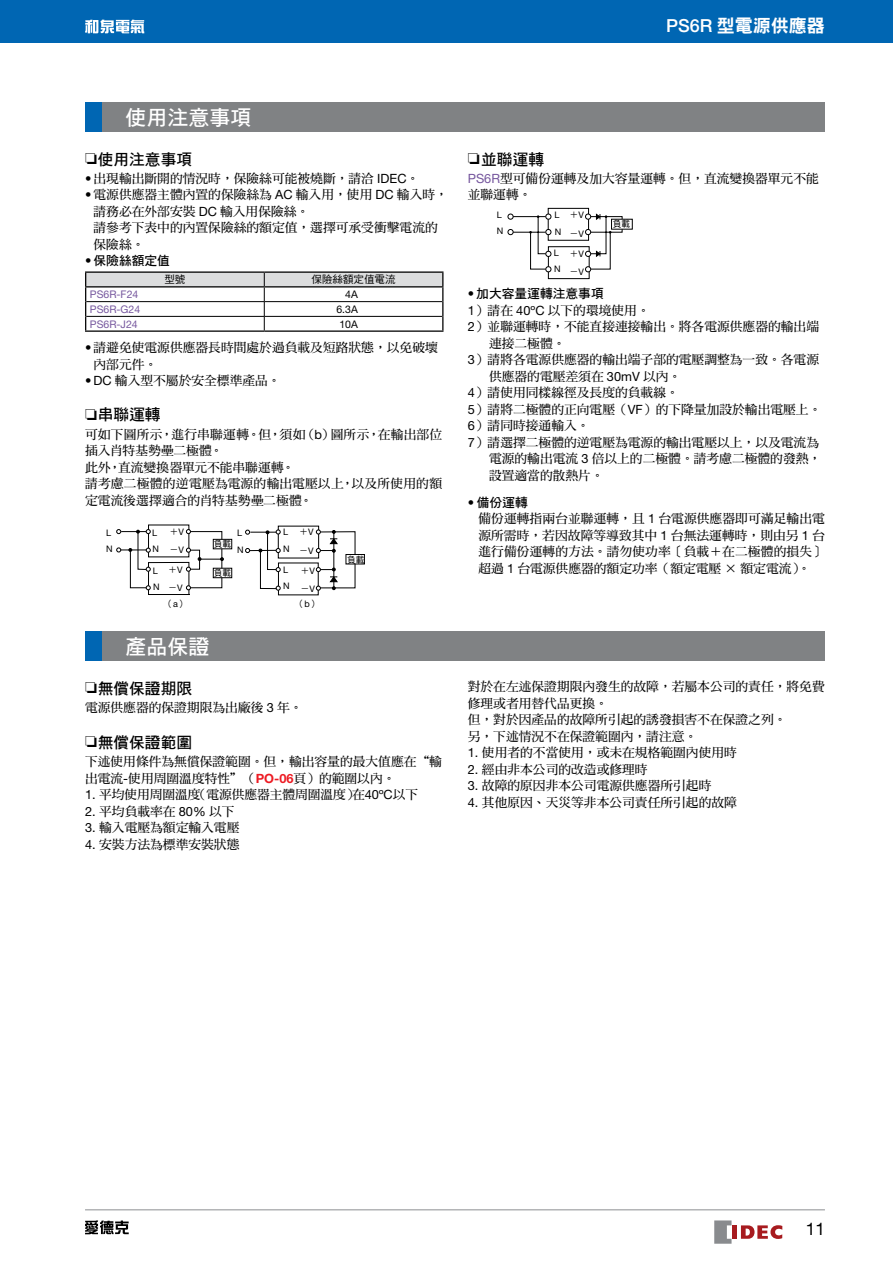
<style>
.page{position:relative;width:893px;height:1263px;background:#fff}
.page>*{position:absolute;margin:0;border:0;box-sizing:border-box;transform-origin:0 0}
.t1{font:21px "DF Hei Std W7";color:#fff}
.t2{font:18px "DF Hei Std W9";color:#fff}
.t3{font:17.25px "Helvetica Neue LT Std";color:#000}
.t4{font:15.75px "DF Hei Std W7";color:#000}
.t5{font:12.75px/16.5px "DF Ming Std W7";color:#000}
.t6{font:12.75px "DF Hei Std W7";color:#000}
.t7{font:10.5px "Helvetica Neue LT Std";color:#76579e}
.t8{font:10.5px "DF Hei Std W5";color:#000}
.t9{font:10.5px "Helvetica Neue LT Std";color:#000}
.t10{font:9px/18.8px "DF Hei Std W5 B5 pc H";color:#000}
.t11{font:9px "Helvetica Neue";color:#000}
.t12{font:9px "DF Hei Std W5 B5 pc H";color:#000;scale:.96 1}
.s1{font-family:"Helvetica Neue LT Std";font-weight:500}
.s2{font-family:"Helvetica Neue LT Std"}
.s3{font-family:"Helvetica Neue"}
.s4{font-family:"DF Hei Std W5 B5 pc H"}
.s5{font-family:"Helvetica Neue LT Std";font-weight:700;color:#ed1b23}
.s6{font-family:"Helvetica Neue LT Std";color:#76579e}
</style>
<div class="page">
<hr style="left:85px;top:271px;width:179px;height:2px;background:#000">
<hr style="left:264px;top:271px;width:179px;height:2px;background:#000">
<svg style="left:85px;top:272px;width:358px;height:58px"></svg>
<hr style="left:85px;top:330px;width:179px;height:2px;background:#000">
<hr style="left:264px;top:330px;width:179px;height:2px;background:#000">
<svg style="left:116px;top:524px;width:249px;height:72px"></svg>
<svg style="left:507px;top:208px;width:126px;height:71px"></svg>
<div style="left:85px;top:102px;width:17px;height:30px;background:#0066b3"></div>
<div style="left:102px;top:102px;width:723px;height:30px;background:#808284"></div>
<div style="left:85px;top:631px;width:17px;height:30px;background:#0066b3"></div>
<div style="left:102px;top:631px;width:723px;height:30px;background:#808284"></div>
<hr style="left:85px;top:1209px;width:740px;height:1px;background:#939598">
<svg style="left:714px;top:1220px;width:18px;height:24px"></svg>
<hr style="left:732px;top:1225px;width:4px;height:14px;background:#a71b1f">
<svg style="left:741px;top:1225px;width:41px;height:14px"></svg>
<svg style="left:85px;top:1220px;width:44px;height:14px"></svg>
<div style="left:0;top:0;width:893px;height:43px;background:#0066b3"></div>
<svg style="left:85px;top:20px;width:59px;height:13px"></svg>
<h2 class="t2" style="left:666px;top:16px;width:160px"><span class="s1">PS6R</span> 型電源供應器</h2>
<h1 class="t1" style="left:125px;top:106px;width:128px">使用注意事項</h1>
<p class="t4" style="left:85px;top:150px;width:109px">❏使用注意事項</p>
<p class="t5" style="left:85px;top:170px;width:336px"><span class="s2">•</span> 出現輸出斷開的情況時，保險絲可能被燒斷，請洽 <span class="s2">IDEC</span>。</p>
<p class="t5" style="left:94px;top:186px;width:356px;text-indent:-9px"><span class="s2">•</span> 電源供應器主體內置的保險絲為 <span class="s2">AC</span> 輸入用，使用 <span class="s2">DC</span> 輸入時，請務必在外部安裝 <span class="s2">DC</span> 輸入用保險絲。<br>請參考下表中的內置保險絲的額定值，選擇可承受衝擊電流的保險絲。</p>
<p class="t6" style="left:85px;top:254px;width:87px"><span class="s2">•</span> 保險絲額定值</p>
<p class="t8" style="left:164px;top:274px;width:22px">型號</p>
<p class="t8" style="left:312px;top:274px;width:85px">保險絲額定值電流</p>
<p class="t7" style="left:90px;top:288px;width:50px">PS6R-F24</p>
<p class="t9" style="left:345px;top:288px;width:14px">4A</p>
<p class="t7" style="left:90px;top:303px;width:52px">PS6R-G24</p>
<p class="t9" style="left:336px;top:303px;width:23px">6.3A</p>
<p class="t7" style="left:90px;top:318px;width:49px">PS6R-J24</p>
<p class="t9" style="left:339px;top:318px;width:20px">10A</p>
<p class="t5" style="left:94px;top:339px;width:346px;text-indent:-9px"><span class="s2">•</span> 請避免使電源供應器長時間處於過負載及短路狀態，以免破壞內部元件。</p>
<p class="t5" style="left:85px;top:372px;width:197px"><span class="s2">• DC</span> 輸入型不屬於安全標準產品。</p>
<p class="t4" style="left:85px;top:406px;width:77px">❏串聯運轉</p>
<p class="t5" style="left:85px;top:425px;width:359px">可如下圖所示，進行串聯運轉。但，須如（<span class="s2">b</span>）圖所示，在輸出部位插入肖特基勢壘二極體。<br>此外，直流變換器單元不能串聯運轉。<br>請考慮二極體的逆電壓為電源的輸出電壓以上，以及所使用的額定電流後選擇適合的肖特基勢壘二極體。</p>
<p class="t11" style="left:106px;top:527px;width:7px">L</p>
<p class="t11" style="left:106px;top:543px;width:8px">N</p>
<p class="t10" style="left:169px;top:522px;width:16px">＋<span class="s3">V</span></p>
<p class="t11" style="left:153px;top:544px;width:33px">N <span class="s4">－</span>V</p>
<p class="t11" style="left:152px;top:527px;width:7px">L</p>
<p class="t11" style="left:153px;top:565px;width:7px">L</p>
<p class="t11" style="left:153px;top:582px;width:8px">N</p>
<p class="t10" style="left:168px;top:560px;width:16px">＋<span class="s3">V</span>－<span class="s3">V</span></p>
<p class="t11" style="left:237px;top:527px;width:7px">L</p>
<p class="t12" style="left:214px;top:539px;width:20px">負載</p>
<p class="t12" style="left:214px;top:568px;width:20px">負載</p>
<p class="t11" style="left:237px;top:544px;width:8px">N</p>
<p class="t11" style="left:283px;top:527px;width:7px">L</p>
<p class="t11" style="left:283px;top:543px;width:8px">N</p>
<p class="t11" style="left:283px;top:564px;width:7px">L</p>
<p class="t11" style="left:283px;top:581px;width:8px">N</p>
<p class="t10" style="left:299px;top:522px;width:16px">＋<span class="s3">V</span>－<span class="s3">V</span></p>
<p class="t10" style="left:301px;top:561px;width:16px">＋<span class="s3">V</span>－<span class="s3">V</span></p>
<p class="t10" style="left:164px;top:594px;width:24px">（<span class="s3">a</span>）</p>
<p class="t10" style="left:295px;top:594px;width:25px">（<span class="s3">b</span>）</p>
<h1 class="t1" style="left:125px;top:635px;width:85px">產品保證</h1>
<p class="t12" style="left:347px;top:554px;width:20px">負載</p>
<p class="t4" style="left:85px;top:680px;width:109px">❏無償保證期限</p>
<p class="t5" style="left:85px;top:699px;width:219px">電源供應器的保證期限為出廠後 <span class="s2">3</span> 年。</p>
<p class="t4" style="left:85px;top:734px;width:109px">❏無償保證範圍</p>
<p class="t5" style="left:85px;top:753px;width:358px">下述使用條件為無償保證範圍。但，輸出容量的最大值應在“輸出電流<span class="s2">-</span>使用周圍溫度特性”（<span class="s5">PO-06</span>頁）的範圍以內。</p>
<p class="t5" style="left:85px;top:786px;width:335px"><span class="s2">1.</span> 平均使用周圍溫度（電源供應器主體周圍溫度）在<span class="s2">40ºC</span>以下</p>
<p class="t5" style="left:85px;top:803px;width:151px"><span class="s2">2.</span> 平均負載率在 <span class="s2">80%</span> 以下</p>
<p class="t5" style="left:85px;top:819px;width:156px"><span class="s2">3.</span> 輸入電壓為額定輸入電壓</p>
<p class="t5" style="left:85px;top:836px;width:156px"><span class="s2">4.</span> 安裝方法為標準安裝狀態</p>
<p class="t4" style="left:468px;top:150px;width:78px">❏並聯運轉</p>
<p class="t5" style="left:468px;top:170px;width:353px"><span class="s6">PS6R</span>型可備份運轉及加大容量運轉。但，直流變換器單元不能並聯運轉。</p>
<p class="t12" style="left:613px;top:219px;width:20px">負載</p>
<p class="t11" style="left:497px;top:209px;width:7px">L</p>
<p class="t10" style="left:569px;top:205px;width:16px">＋<span class="s3">V</span>－<span class="s3">V</span></p>
<p class="t10" style="left:569px;top:244px;width:16px">＋<span class="s3">V</span>－<span class="s3">V</span></p>
<p class="t11" style="left:555px;top:210px;width:7px">L</p>
<p class="t11" style="left:497px;top:225px;width:8px">N</p>
<p class="t11" style="left:555px;top:226px;width:8px">N</p>
<p class="t11" style="left:554px;top:247px;width:7px">L</p>
<p class="t11" style="left:554px;top:264px;width:8px">N</p>
<p class="t6" style="left:468px;top:287px;width:138px"><span class="s2">•</span> 加大容量運轉注意事項</p>
<p class="t5" style="left:468px;top:302px;width:183px"><span class="s2">1</span>）請在 <span class="s2">40ºC</span> 以下的環境使用。</p>
<p class="t5" style="left:468px;top:318px;width:353px"><span class="s2">2</span>）並聯運轉時，不能直接連接輸出。將各電源供應器的輸出端</p>
<p class="t5" style="left:489px;top:335px;width:78px">連接二極體。</p>
<p class="t5" style="left:468px;top:351px;width:353px"><span class="s2">3</span>）請將各電源供應器的輸出端子部的電壓調整為一致。各電源</p>
<p class="t5" style="left:489px;top:368px;width:194px">供應器的電壓差須在 <span class="s2">30mV</span> 以內。</p>
<p class="t5" style="left:468px;top:384px;width:213px"><span class="s2">4</span>）請使用同樣線徑及長度的負載線。</p>
<p class="t5" style="left:468px;top:401px;width:355px"><span class="s2">5</span>）請將二極體的正向電壓（<span class="s2">VF</span>）的下降量加設於輸出電壓上。</p>
<p class="t5" style="left:468px;top:417px;width:123px"><span class="s2">6</span>）請同時接通輸入。</p>
<p class="t5" style="left:468px;top:434px;width:353px"><span class="s2">7</span>）請選擇二極體的逆電壓為電源的輸出電壓以上，以及電流為</p>
<p class="t5" style="left:489px;top:450px;width:334px">電源的輸出電流 <span class="s2">3</span> 倍以上的二極體。請考慮二極體的發熱，</p>
<p class="t5" style="left:489px;top:467px;width:116px">設置適當的散熱片。</p>
<p class="t6" style="left:468px;top:495px;width:62px"><span class="s2">•</span> 備份運轉</p>
<p class="t5" style="left:478px;top:510px;width:348px;text-align:justify">備份運轉指兩台並聯運轉，且 <span class="s2">1</span> 台電源供應器即可滿足輸出電源所需時，若因故障等導致其中 <span class="s2">1</span> 台無法運轉時，則由另 <span class="s2">1</span> 台進行備份運轉的方法。請勿使功率〔負載＋在二極體的損失〕超過 <span class="s2">1</span> 台電源供應器的額定功率（額定電壓 × 額定電流）。</p>
<p class="t5" style="left:468px;top:678px;width:358px">對於在左述保證期限內發生的故障，若屬本公司的責任，將免費修理或者用替代品更換。<br>但，對於因產品的故障所引起的誘發損害不在保證之列。<br>另，下述情況不在保證範圍內，請注意。</p>
<p class="t5" style="left:468px;top:744px;width:271px"><span class="s2">1.</span> 使用者的不當使用，或未在規格範圍內使用時</p>
<p class="t5" style="left:468px;top:761px;width:181px"><span class="s2">2.</span> 經由非本公司的改造或修理時</p>
<p class="t5" style="left:468px;top:777px;width:245px"><span class="s2">3.</span> 故障的原因非本公司電源供應器所引起時</p>
<p class="t5" style="left:468px;top:794px;width:271px"><span class="s2">4.</span> 其他原因、天災等非本公司責任所引起的故障</p>
<h3 class="t3" style="left:806px;top:1219px;width:21px">11</h3>
</div>
